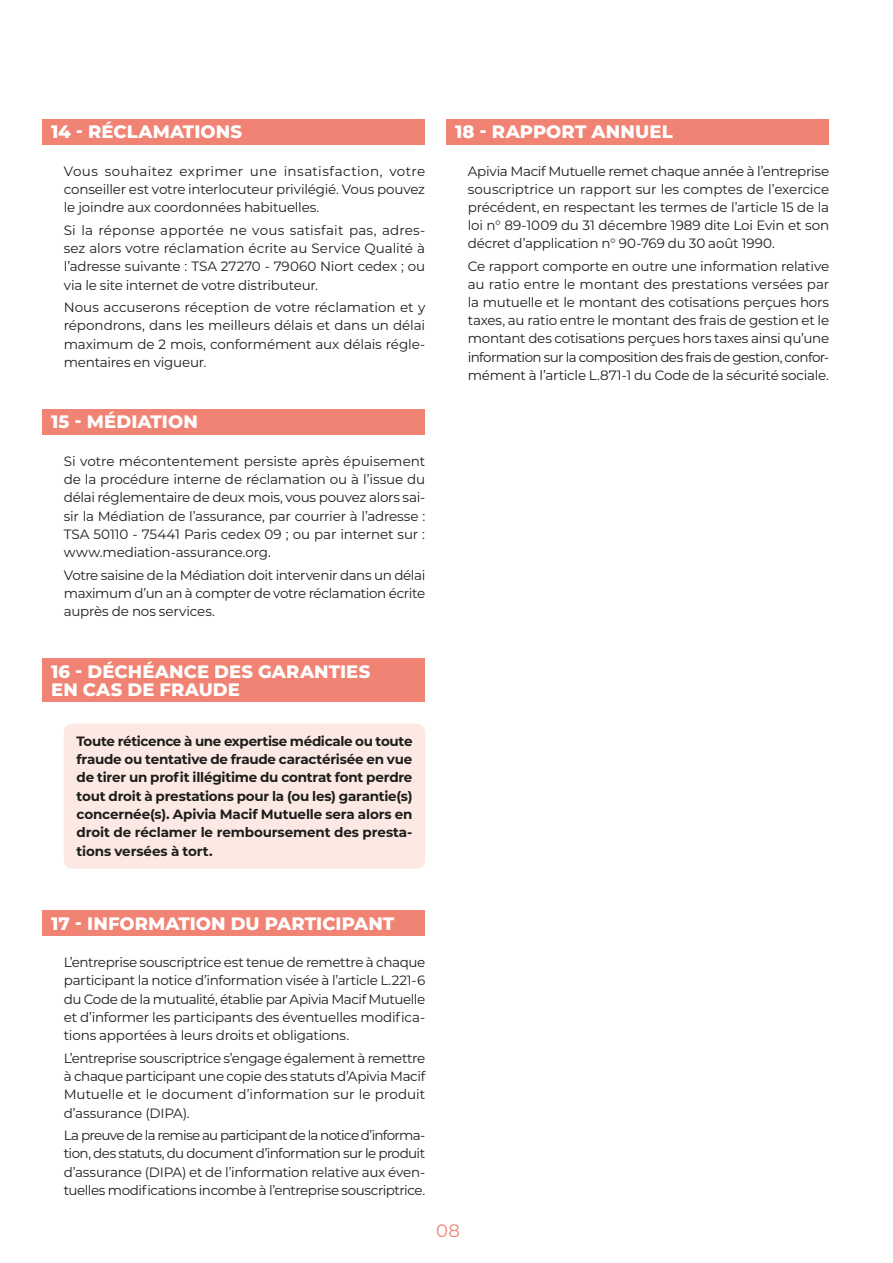
<style>
.page{position:relative;width:893px;height:1263px;background:#fff}
.page>*{position:absolute;margin:0;border:0;box-sizing:border-box;transform-origin:0 0}
.t1{font:800 18px/18px "Montserrat";letter-spacing:.005em;color:#fff}
.t2{font:18px "Montserrat";color:#f08373}
.t3{font:13.5px/18.3px "Montserrat";letter-spacing:-.015em;color:#1d1d1b;text-align:justify}
.t4{font:700 13.5px/18.3px "Montserrat";letter-spacing:-.01em;color:#1d1d1b;text-align:justify}
</style>
<div class="page">
<div style="left:64px;top:724px;width:361px;height:145px;background:#fde9e3;border-radius:9px"></div>
<div style="left:43px;top:119px;width:382px;height:26px;background:#f08373"></div>
<div style="left:43px;top:409px;width:382px;height:26px;background:#f08373"></div>
<div style="left:43px;top:658px;width:382px;height:44px;background:#f08373"></div>
<div style="left:43px;top:910px;width:382px;height:26px;background:#f08373"></div>
<div style="left:446px;top:119px;width:383px;height:26px;background:#f08373"></div>
<h1 class="t1" style="left:51px;top:122px;width:193px">14 - RÉCLAMATIONS</h1>
<p class="t3" style="left:64px;top:161px;width:363px">Vous souhaitez exprimer une insatisfaction, votre conseiller est votre interlocuteur privilégié. Vous pouvez le joindre aux coordonnées habituelles.</p>
<p class="t3" style="left:64px;top:220px;width:363px">Si la réponse apportée ne vous satisfait pas, adres&shy;sez alors votre réclamation écrite au Service Qualité à l’adresse suivante : TSA 27270 - 79060 Niort cedex ; ou via le site internet de votre distributeur.</p>
<p class="t3" style="left:64px;top:298px;width:363px">Nous accuserons réception de votre réclamation et y répondrons, dans les meilleurs délais et dans un délai maximum de 2 mois, conformément aux délais régle&shy;mentaires en vigueur.</p>
<h1 class="t1" style="left:51px;top:412px;width:148px">15 - MÉDIATION</h1>
<p class="t3" style="left:64px;top:451px;width:363px">Si votre mécontentement persiste après épuisement de la procédure interne de réclamation ou à l’issue du délai réglementaire de deux mois, vous pouvez alors sai&shy;sir la Médiation de l’assurance, par courrier à l’adresse :<br>TSA 50110 - 75441 Paris cedex 09 ; ou par internet sur : www.mediation-assurance.org.</p>
<p class="t3" style="left:64px;top:565px;width:363px">Votre saisine de la Médiation doit intervenir dans un délai maximum d’un an à compter de votre réclamation écrite auprès de nos services.</p>
<h1 class="t1" style="left:51px;top:661px;width:321px">16 - DÉCHÉANCE DES GARANTIES<br>EN CAS DE FRAUDE</h1>
<p class="t4" style="left:77px;top:731px;width:337px">Toute réticence à une expertise médicale ou toute fraude ou tentative de fraude caractérisée en vue de tirer un profit illégitime du contrat font perdre tout droit à prestations pour la (ou les) garantie(s) concernée(s). Apivia Macif Mutuelle sera alors en droit de réclamer le remboursement des presta&shy;tions versées à tort.</p>
<h1 class="t1" style="left:455px;top:122px;width:219px">18 - RAPPORT ANNUEL</h1>
<p class="t3" style="left:468px;top:161px;width:363px">Apivia Macif Mutuelle remet chaque année à l’entreprise souscriptrice un rapport sur les comptes de l’exercice précédent, en respectant les termes de l’article 15 de la loi n° 89-1009 du 31 décembre 1989 dite Loi Evin et son décret d’application n° 90-769 du 30 août 1990.</p>
<p class="t3" style="left:468px;top:256px;width:363px">Ce rapport comporte en outre une information relative au ratio entre le montant des prestations versées par la mutuelle et le montant des cotisations perçues hors taxes, au ratio entre le montant des frais de gestion et le montant des cotisations perçues hors taxes ainsi qu’une information sur la composition des frais de gestion, confor&shy;mément à l’article L.871-1 du Code de la sécurité sociale.</p>
<h1 class="t1" style="left:51px;top:913px;width:345px">17 - INFORMATION DU PARTICIPANT</h1>
<p class="t3" style="left:64px;top:952px;width:363px">L’entreprise souscriptrice est tenue de remettre à chaque participant la notice d’information visée à l’article L.221-6 du Code de la mutualité, établie par Apivia Macif Mutuelle et d’informer les participants des éventuelles modifica&shy;tions apportées à leurs droits et obligations.</p>
<p class="t3" style="left:64px;top:1048px;width:363px">L’entreprise souscriptrice s’engage également à remettre à chaque participant une copie des statuts d’Apivia Macif Mutuelle et le document d’information sur le produit d’assurance (DIPA).</p>
<p class="t3" style="left:64px;top:1126px;width:363px">La preuve de la remise au participant de la notice d’informa&shy;tion, des statuts, du document d’information sur le produit d’assurance (DIPA) et de l’information relative aux éven&shy;tuelles modifications incombe à l’entreprise souscriptrice.</p>
<h1 class="t2" style="left:436px;top:1218px;width:25px">08</h1>
</div>
